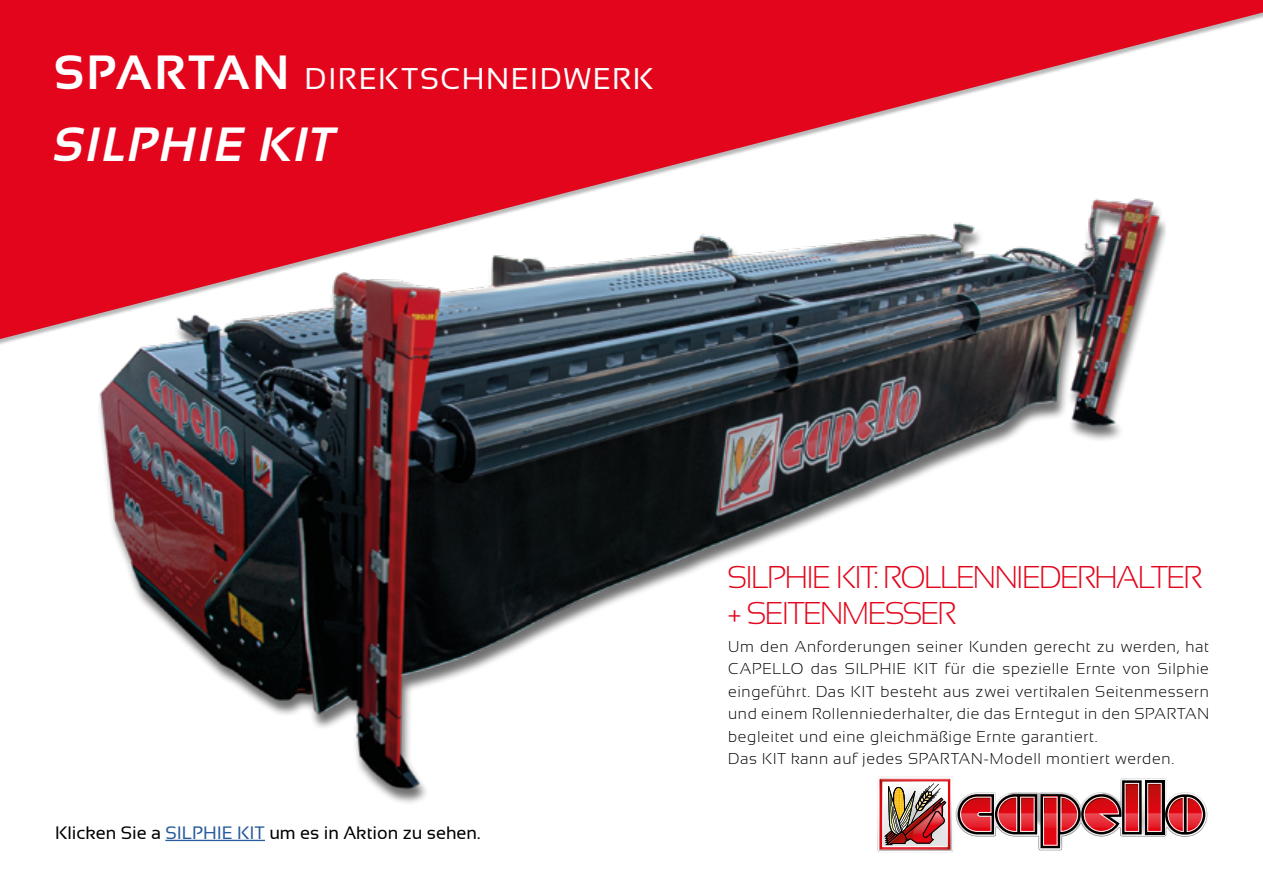
<style>
.page{position:relative;width:1263px;height:893px;background:#fff}
.page>*{position:absolute;margin:0;border:0;box-sizing:border-box;transform-origin:0 0}
.t1{font:italic 700 48px "Sansation";letter-spacing:.06em;color:#fff}
.t2{font:300 31.5px/36px "Sansation";letter-spacing:-.06em;color:#e3051b}
.t3{font:30px "Sansation";letter-spacing:.05em;color:#fff}
.t4{font:18px "Sansation";color:#000}
.t5{font:300 15.75px/22.5px "Sansation";letter-spacing:.04em;color:#000}
.s1{font-weight:700;font-size:48px}
.s2{color:#275b9b}
</style>
<div class="page">
<img style="left:99px;top:361px;width:1032px;height:480px">
<hr style="left:165px;top:840px;width:100px;height:1px;background:#275b9b">
<svg style="left:878px;top:777px;width:329px;height:75px"></svg>
<svg style="left:881px;top:779px;width:69px;height:2px"></svg>
<svg style="left:882px;top:847px;width:66px;height:2px"></svg>
<div style="left:0;top:0;width:1263px;height:361px;background:#000;opacity:.28"></div>
<svg style="left:0;top:0;width:1263px;height:339px;fill:#e3051b"></svg>
<h3 class="t3" style="left:54px;top:62px;width:601px"><span class="s1">SPARTAN</span> DIREKTSCHNEIDWERK</h3>
<h1 class="t1" style="left:54px;top:118px;width:282px">SILPHIE KIT</h1>
<p class="t4" style="left:55px;top:823px;width:427px">Klicken Sie a <span class="s2">SILPHIE KIT</span> um es in Aktion zu sehen.</p>
<h2 class="t2" style="left:727px;top:559px;width:477px">SILPHIE KIT: ROLLENNIEDERHALTER + SEITENMESSER</h2>
<p class="t5" style="left:728px;top:635px;width:482px">Um den Anforderungen seiner Kunden gerecht zu werden, hat CAPELLO das SILPHIE KIT für die spezielle Ernte von Silphie eingeführt. Das KIT besteht aus zwei vertikalen Seitenmessern und einem Rollenniederhalter, die das Erntegut in den SPARTAN begleitet und eine gleichmäßige Ernte garantiert.<br>Das KIT kann auf jedes SPARTAN-Modell montiert werden.</p>
</div>
